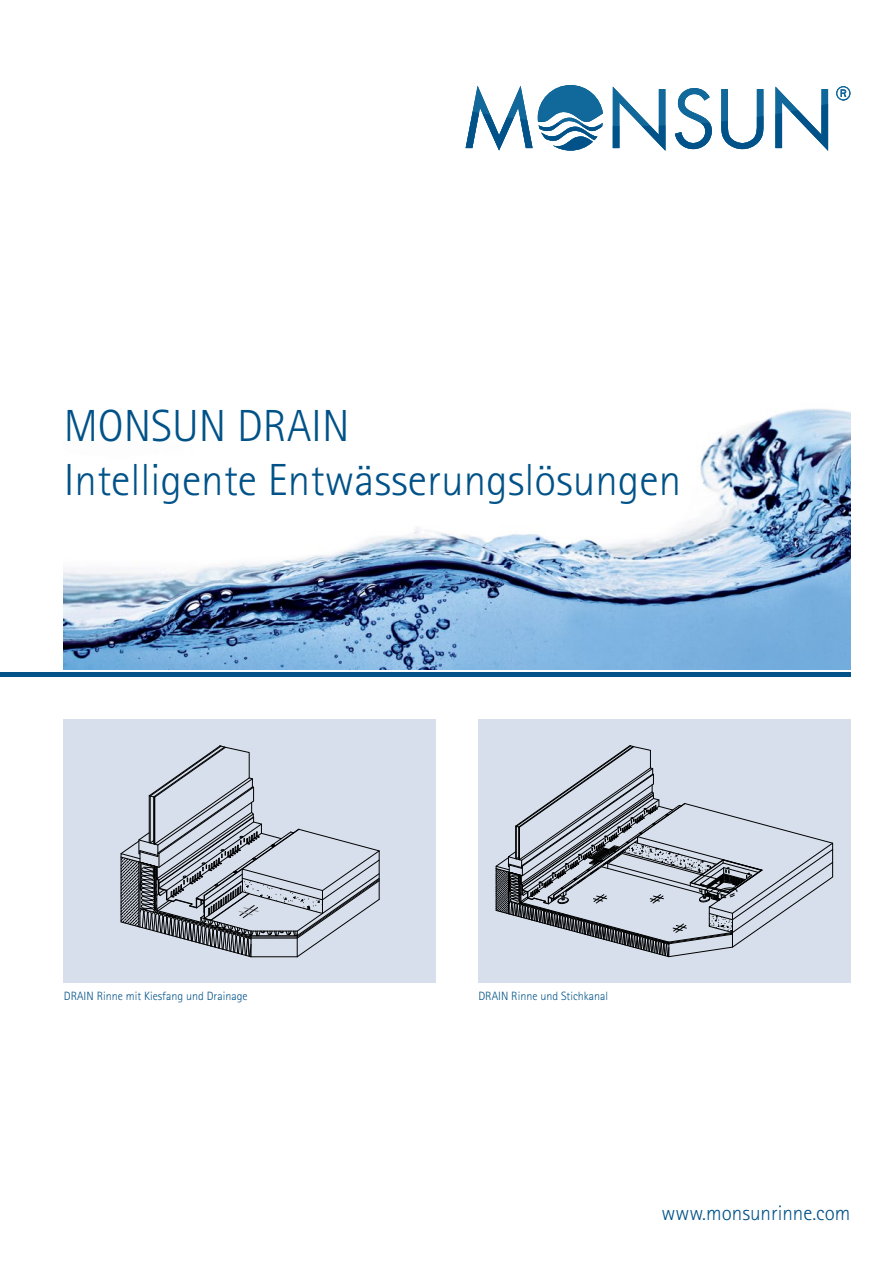
<style>
.page{position:relative;width:893px;height:1263px;background:#fff}
.page>*{position:absolute;margin:0;border:0;box-sizing:border-box;transform-origin:0 0}
.t1{font:300 45px/54px "Rotis Sans Serif Pro";color:#005288}
.t2{font:300 21px "Rotis Sans Serif Pro";color:#005288}
.t3{font:300 12px "Rotis Sans Serif Pro";color:#005288}
</style>
<div class="page">
<svg style="left:466px;top:85px;width:384px;height:66px"></svg>
<img style="left:64px;top:409px;width:786px;height:260px">
<hr style="left:0;top:673px;width:850px;height:4px;background:#005288">
<div style="left:64px;top:719px;width:372px;height:264px;background:#d7dfec"></div>
<div style="left:478px;top:719px;width:372px;height:264px;background:#d7dfec"></div>
<svg style="left:121px;top:745px;width:258px;height:212px"></svg>
<svg style="left:496px;top:745px;width:337px;height:212px"></svg>
<h1 class="t1" style="left:64px;top:400px;width:619px">MONSUN DRAIN<br>Intelligente Entwässerungslösungen</h1>
<p class="t3" style="left:64px;top:989px;width:185px">DRAIN Rinne mit Kiesfang und Drainage</p>
<p class="t3" style="left:478px;top:989px;width:131px">DRAIN Rinne und Stichkanal</p>
<h2 class="t2" style="left:661px;top:1201px;width:190px">www.monsunrinne.com</h2>
</div>
